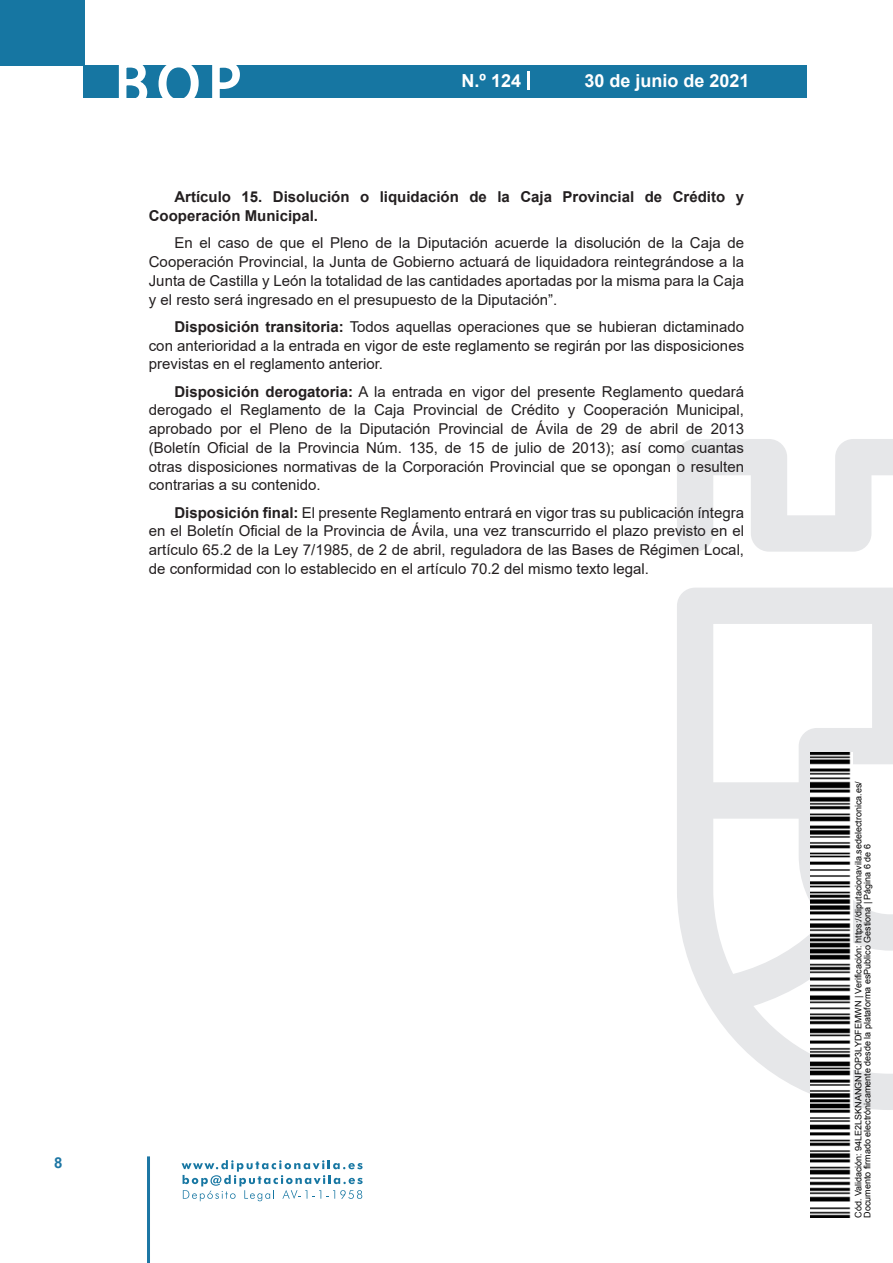
<style>
.page{position:relative;width:893px;height:1263px;background:#fff}
.page>*{position:absolute;margin:0;border:0;box-sizing:border-box;transform-origin:0 0}
.t1{font:500 61.5px "Avant Garde";color:#fff}
.t2{font:700 18px "Arial";color:#fff}
.t3{font:15px/18.8px "Arial";color:#231f20;text-align:justify}
.t4{font:700 15px/18.8px "Arial";color:#231f20}
.t5{font:700 15px "Arial";color:#1d76a4}
.t6{font:9px/9px "Arial";color:#000}
.s1{font-weight:700}
</style>
<div class="page">
<div style="left:0;top:0;width:85px;height:65px;background:#1676a2"></div>
<div style="left:84px;top:65px;width:723px;height:33px;background:#1676a2"></div>
<svg style="left:118px;top:65px;width:30px;height:33px"></svg>
<svg style="left:158px;top:65px;width:41px;height:33px"></svg>
<svg style="left:212px;top:65px;width:28px;height:33px"></svg>
<svg style="left:182px;top:1160px;width:181px;height:41px"></svg>
<hr style="left:147px;top:1156px;width:3px;height:107px;background:#1d76a4">
<svg style="left:528px;top:71px;width:2px;height:19px"></svg>
<svg style="left:677px;top:439px;width:216px;height:671px"></svg>
<img style="left:810px;top:753px;width:42px;height:465px">
<h1 class="t1" style="left:115px;top:46px;width:128px">BOP</h1>
<p class="t2" style="left:462px;top:68px;width:61px">N.º 124</p>
<p class="t2" style="left:584px;top:68px;width:167px">30 de junio de 2021</p>
<p class="t4" style="left:149px;top:188px;width:597px;text-indent:26px">Artículo 15. Disolución o liquidación de la Caja Provincial de Crédito y<br>Cooperación Municipal.</p>
<p class="t3" style="left:149px;top:234px;width:597px;text-indent:26px">En el caso de que el Pleno de la Diputación acuerde la disolución de la Caja de Cooperación Provincial, la Junta de Gobierno actuará de liquidadora reintegrándose a la Junta de Castilla y León la totalidad de las cantidades aportadas por la misma para la Caja y el resto será ingresado en el presupuesto de la Diputación”.</p>
<p class="t3" style="left:149px;top:317px;width:597px;text-indent:26px"><span class="s1">Disposición transitoria:</span> Todos aquellas operaciones que se hubieran dictaminado con anterioridad a la entrada en vigor de este reglamento se regirán por las disposiciones previstas en el reglamento anterior.</p>
<p class="t3" style="left:149px;top:382px;width:597px;text-indent:26px"><span class="s1">Disposición derogatoria:</span> A la entrada en vigor del presente Reglamento quedará derogado el Reglamento de la Caja Provincial de Crédito y Cooperación Municipal, aprobado por el Pleno de la Diputación Provincial de Ávila de 29 de abril de 2013 (Boletín Oficial de la Provincia Núm. 135, de 15 de julio de 2013); así como cuantas otras disposiciones normativas de la Corporación Provincial que se opongan o resulten contrarias a su contenido.</p>
<p class="t3" style="left:149px;top:503px;width:597px;text-indent:26px"><span class="s1">Disposición final:</span> El presente Reglamento entrará en vigor tras su publicación íntegra en el Boletín Oficial de la Provincia de Ávila, una vez transcurrido el plazo previsto en el artículo 65.2 de la Ley 7/1985, de 2 de abril, reguladora de las Bases de Régimen Local, de conformidad con lo establecido en el artículo 70.2 del mismo texto legal.</p>
<p class="t5" style="left:54px;top:1152px;width:10px">8</p>
<p class="t6" style="left:855px;top:1218px;width:438px;rotate:-90deg">Cód. Validación: 94LE2LSKNANGNFQP3LYDFEMWN | Verificación: https://diputacionavila.sedelectronica.es/<br>Documento firmado electrónicamente desde la plataforma esPublico Gestiona | Página 6 de 6</p>
</div>
